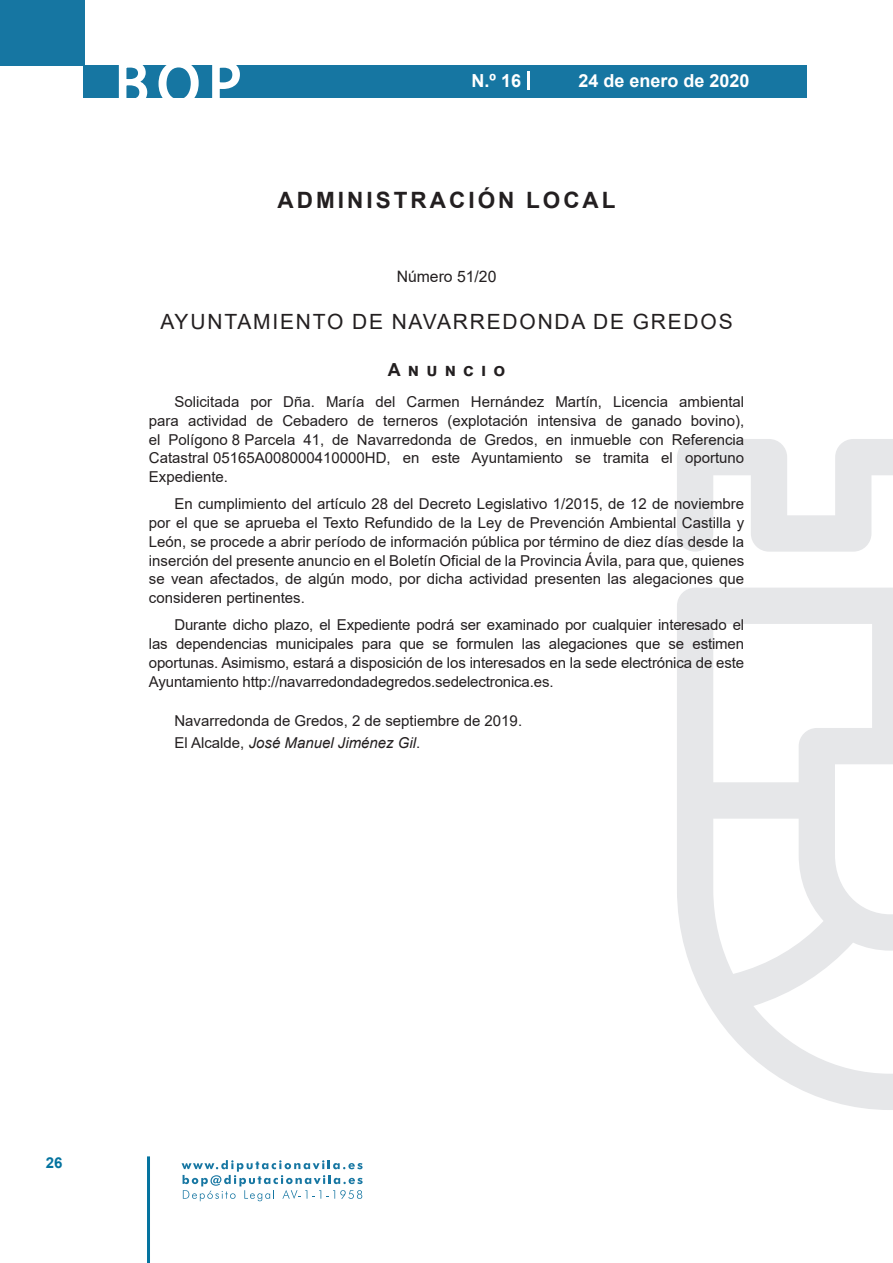
<style>
.page{position:relative;width:893px;height:1263px;background:#fff}
.page>*{position:absolute;margin:0;border:0;box-sizing:border-box;transform-origin:0 0}
.t1{font:500 61.5px "Avant Garde";color:#fff}
.h1__secion{font:700 22.5px "Arial";letter-spacing:.135em;color:#231f20}
.h2__organismo{font:21px "Arial";letter-spacing:.085em;color:#231f20}
.t2{font:700 18px "Arial";color:#fff}
.anuncio{font:700 18px "Arial";letter-spacing:.4em;color:#231f20}
.numero{font:15.75px "Arial";color:#231f20}
.texto_normal{font:15px/18.8px "Arial";color:#231f20;text-align:justify}
.fecha{font:15px "Arial";color:#231f20}
.firma{font:italic 15px "Arial";color:#231f20}
.t3{font:700 15px "Arial";color:#04739f}
.s1{font-style:normal}
</style>
<div class="page">
<div style="left:0;top:0;width:85px;height:65px;background:#1676a2"></div>
<div style="left:84px;top:65px;width:723px;height:33px;background:#1676a2"></div>
<svg style="left:118px;top:65px;width:30px;height:33px"></svg>
<svg style="left:158px;top:65px;width:41px;height:33px"></svg>
<svg style="left:212px;top:65px;width:28px;height:33px"></svg>
<svg style="left:182px;top:1160px;width:181px;height:41px"></svg>
<hr style="left:147px;top:1156px;width:3px;height:107px;background:#04739f">
<svg style="left:528px;top:71px;width:2px;height:19px"></svg>
<svg style="left:677px;top:439px;width:216px;height:671px"></svg>
<h1 class="t1" style="left:115px;top:46px;width:128px">BOP</h1>
<p class="t2" style="left:472px;top:68px;width:51px">N.º 16</p>
<p class="t2" style="left:578px;top:68px;width:173px">24 de enero de 2020</p>
<p class="h1__secion" style="left:277px;top:184px;width:340px">ADMINISTRACIÓN LOCAL</p>
<p class="numero" style="left:397px;top:266px;width:101px">Número 51/20</p>
<p class="h2__organismo" style="left:160px;top:307px;width:574px">AYUNTAMIENTO DE NAVARREDONDA DE GREDOS</p>
<p class="anuncio" style="left:388px;top:357px;width:119px">Anuncio</p>
<p class="texto_normal" style="left:149px;top:392px;width:597px;text-indent:26px">Solicitada por Dña. María del Carmen Hernández Martín, Licencia ambiental para actividad de Cebadero de terneros (explotación intensiva de ganado bovino), el Polígono 8 Parcela 41, de Navarredonda de Gredos, en inmueble con Referencia Catastral 05165A008000410000HD, en este Ayuntamiento se tramita el oportuno Expediente.</p>
<p class="texto_normal" style="left:149px;top:495px;width:597px;text-indent:26px">En cumplimiento del artículo 28 del Decreto Legislativo 1/2015, de 12 de noviembre por el que se aprueba el Texto Refundido de la Ley de Prevención Ambiental Castilla y León, se procede a abrir período de información pública por término de diez días desde la inserción del presente anuncio en el Boletín Oficial de la Provincia Ávila, para que, quienes se vean afectados, de algún modo, por dicha actividad presenten las alegaciones que consideren pertinentes.</p>
<p class="texto_normal" style="left:149px;top:616px;width:597px;text-indent:26px">Durante dicho plazo, el Expediente podrá ser examinado por cualquier interesado el las dependencias municipales para que se formulen las alegaciones que se estimen oportunas. Asimismo, estará a disposición de los interesados en la sede electrónica de este Ayuntamiento http://navarredondadegredos.sedelectronica.es.</p>
<p class="fecha" style="left:174px;top:710px;width:349px">Navarredonda de Gredos, 2 de septiembre de 2019.</p>
<p class="firma" style="left:174px;top:733px;width:247px"><span class="s1">El Alcalde,</span> José Manuel Jiménez Gil<span class="s1">.</span></p>
<p class="t3" style="left:46px;top:1152px;width:18px">26</p>
</div>
